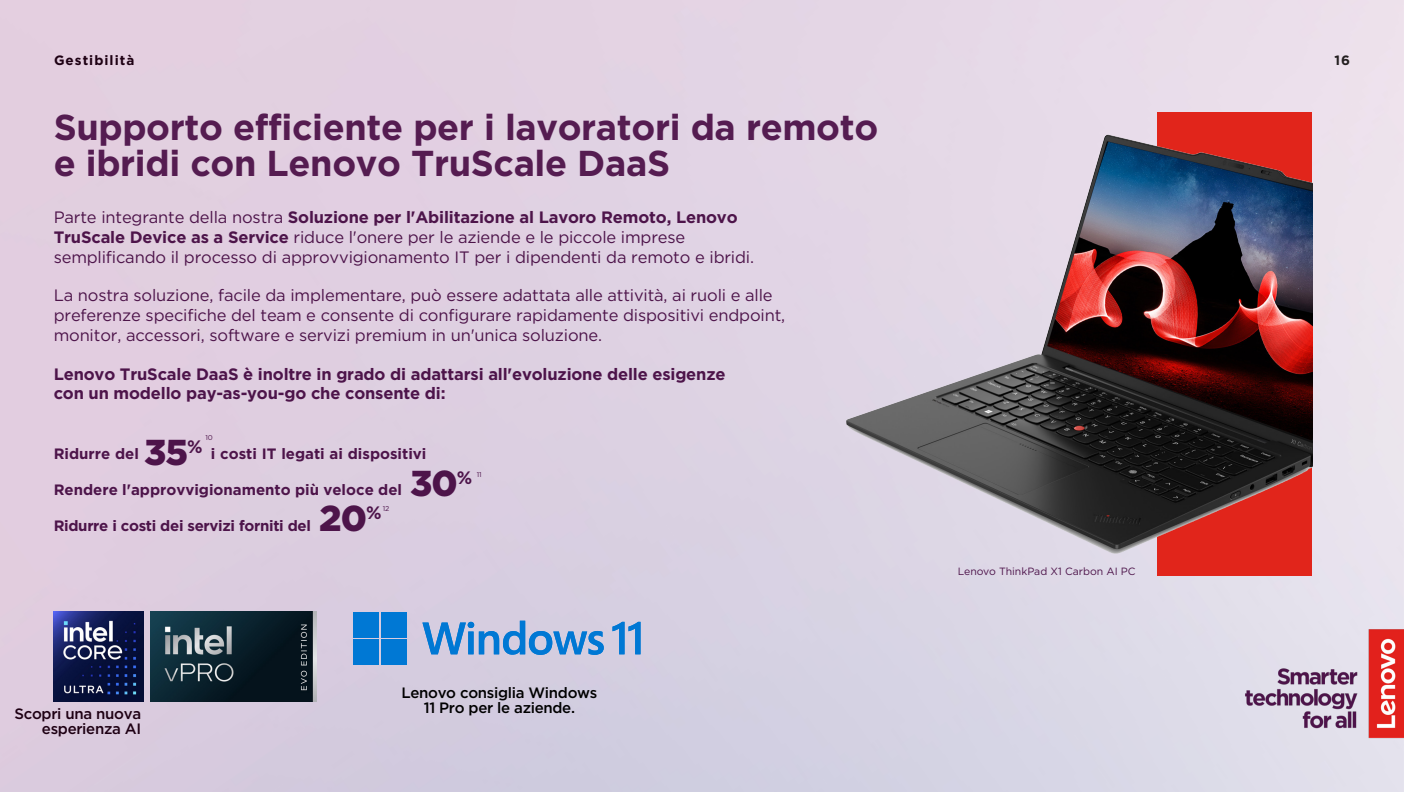
<style>
.page{position:relative;width:1404px;height:792px;background:#fff}
.page>*{position:absolute;margin:0;border:0;box-sizing:border-box;transform-origin:0 0}
.t1{font:700 36px/36px "Gotham";letter-spacing:-.01em;color:#551c51}
.t2{font:900 36px "Gotham";color:#4d144a}
.t3{font:16.5px/19.6px "Gotham";letter-spacing:-.01em;color:#4d144a}
.t4{font:700 16.5px/19.5px "Gotham";letter-spacing:-.01em;color:#4d144a}
.t5{font:700 15px "Gotham";color:#4d144a}
.t6{font:500 15px/15px "Gotham";letter-spacing:-.02em;color:#000;text-align:center}
.t7{font:700 15px "Gotham";letter-spacing:-.02em;color:#4d144a}
.t8{font:500 15px/15px "Gotham";letter-spacing:-.02em;color:#1e0013;text-align:right}
.t9{font:700 13.5px "Gotham";letter-spacing:.075em;color:#1e0013}
.t10{font:700 13.5px "Gotham";color:#231f20}
.t11{font:10.5px "Gotham";color:#4d144a}
.t12{font:7.05px "Gotham";color:#4d144a}
.s1{font-weight:700}
</style>
<div class="page">
<img style="left:0;top:0;width:1404px;height:792px">
<img style="left:781px;top:90px;width:531px;height:480px">
<img style="left:1227px;top:612px;width:177px;height:144px">
<img style="left:151px;top:612px;width:166px;height:89px">
<img style="left:54px;top:612px;width:90px;height:90px">
<div style="left:354px;top:612px;width:25px;height:25px;background:#0078d4"></div>
<div style="left:381px;top:612px;width:26px;height:25px;background:#0078d4"></div>
<div style="left:354px;top:639px;width:25px;height:26px;background:#0078d4"></div>
<div style="left:381px;top:639px;width:26px;height:26px;background:#0078d4"></div>
<svg style="left:422px;top:620px;width:182px;height:35px;background:#81abdb"></svg>
<svg style="left:612px;top:622px;width:29px;height:32px"></svg>
<p class="t9" style="left:54px;top:51px;width:82px">Gestibilità</p>
<p class="t1" style="left:54px;top:109px;width:826px">Supporto efficiente per i lavoratori da remoto e ibridi con Lenovo TruScale DaaS</p>
<p class="t3" style="left:54px;top:207px;width:702px">Parte integrante della nostra <span class="s1">Soluzione per l'Abilitazione al Lavoro Remoto, Lenovo<br>TruScale Device as a Service</span> riduce l'onere per le aziende e le piccole imprese semplificando il processo di approvvigionamento IT per i dipendenti da remoto e ibridi.</p>
<p class="t3" style="left:54px;top:285px;width:733px">La nostra soluzione, facile da implementare, può essere adattata alle attività, ai ruoli e alle preferenze specifiche del team e consente di configurare rapidamente dispositivi endpoint, monitor, accessori, software e servizi premium in un'unica soluzione.</p>
<p class="t4" style="left:54px;top:364px;width:673px">Lenovo TruScale DaaS è inoltre in grado di adattarsi all'evoluzione delle esigenze con un modello pay-as-you-go che consente di:</p>
<p class="t12" style="left:205px;top:433px;width:9px">10</p>
<p class="t2" style="left:144px;top:431px;width:60px">35<sup>%</sup></p>
<p class="t5" style="left:54px;top:444px;width:87px">Ridurre del</p>
<p class="t5" style="left:211px;top:444px;width:217px">i costi IT legati ai dispositivi</p>
<p class="t5" style="left:54px;top:480px;width:350px">Rendere l'approvvigionamento più veloce del</p>
<p class="t7" style="left:54px;top:516px;width:259px">Ridurre i costi dei servizi forniti del</p>
<p class="t2" style="left:410px;top:462px;width:64px">30<sup>%</sup></p>
<p class="t12" style="left:477px;top:470px;width:6px">11</p>
<p class="t2" style="left:319px;top:497px;width:64px">20<sup>%</sup></p>
<p class="t12" style="left:383px;top:504px;width:8px">12</p>
<p class="t8" style="left:15px;top:706px;width:128px">Scopri una nuova esperienza AI</p>
<p class="t6" style="left:401px;top:684px;width:198px">Lenovo consiglia Windows<br>11 Pro per le aziende.</p>
<p class="t11" style="left:958px;top:565px;width:179px">Lenovo ThinkPad X1 Carbon AI PC</p>
<p class="t10" style="left:1334px;top:52px;width:17px">16</p>
</div>
